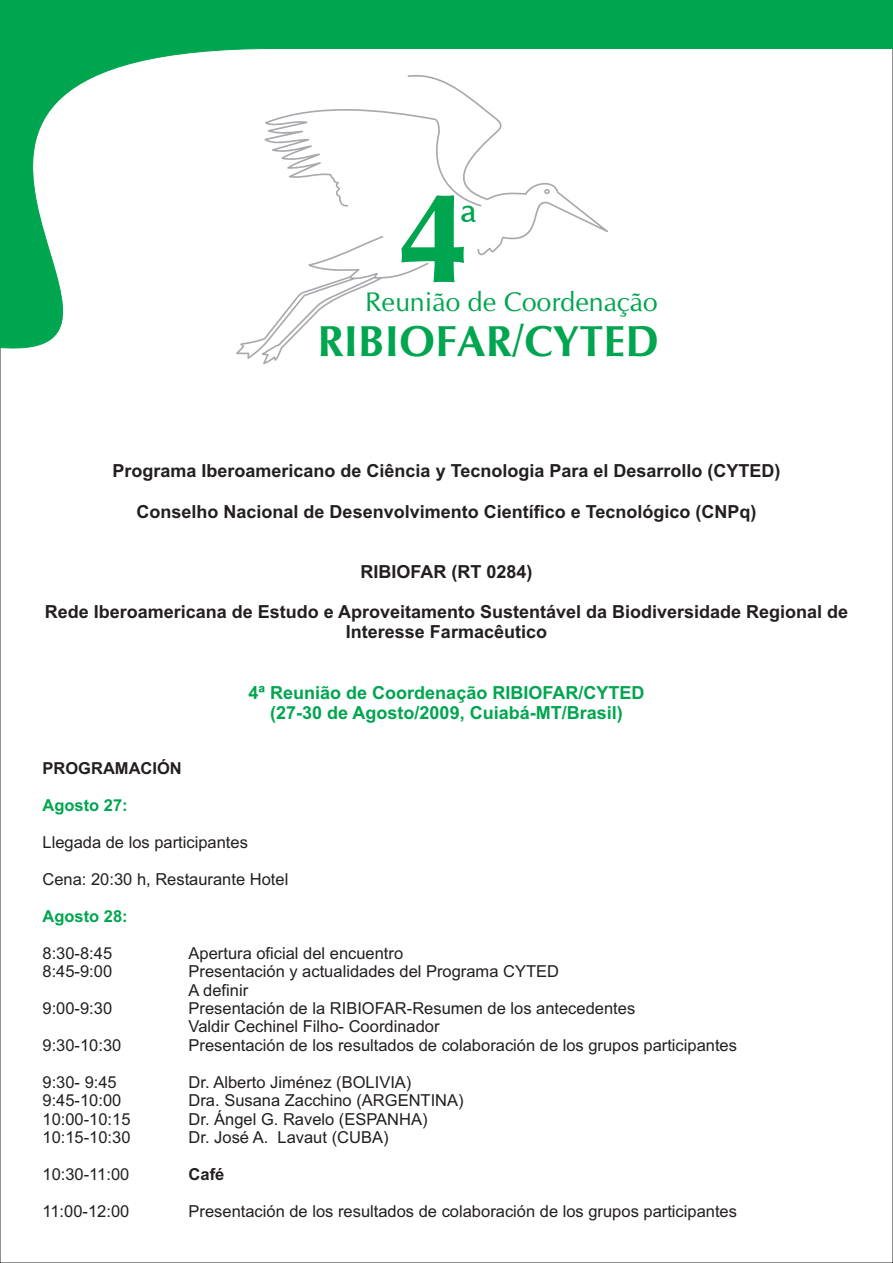
<style>
.page{position:relative;width:893px;height:1263px;background:#fff}
.page>*{position:absolute;margin:0;border:0;box-sizing:border-box;transform-origin:0 0}
.t1{font:700 130.35px "CG Omega";color:#00a54f}
.t2{font:48.3px "CG Omega";color:#00a54f}
.t3{font:700 43.5px "CG Omega";color:#00a54f}
.t4{font:27px "CG Omega";color:#00a54f}
.t5{font:700 18px/20.1px "Arial";color:#231f20;text-align:center}
.t6{font:700 18px/20.1px "Arial";color:#00a54f;text-align:center}
.t7{font:16.5px/18.5px "Arial";color:#231f20}
.t8{font:700 16.5px "Arial";color:#00a54f}
.t9{font:700 16.5px "Arial";color:#231f20}
</style>
<div class="page">
<svg style="left:0;top:0;width:893px;height:363px"></svg>
<svg style="left:236px;top:72px;width:372px;height:292px"></svg>
<h1 class="t1" style="left:397px;top:185px;width:74px">4</h1>
<h2 class="t2" style="left:459px;top:202px;width:21px">ª</h2>
<h3 class="t4" style="left:365px;top:291px;width:294px">Reunião de Coordenação</h3>
<h3 class="t3" style="left:317px;top:324px;width:343px">RIBIOFAR/CYTED</h3>
<p class="t5" style="left:113px;top:463px;width:669px">Programa Iberoamericano de Ciência y Tecnologia Para el Desarrollo (CYTED)</p>
<p class="t5" style="left:137px;top:503px;width:621px">Conselho Nacional de Desenvolvimento Científico e Tecnológico (CNPq)</p>
<p class="t5" style="left:360px;top:563px;width:174px">RIBIOFAR (RT 0284)</p>
<p class="t5" style="left:45px;top:603px;width:805px">Rede Iberoamericana de Estudo e Aproveitamento Sustentável da Biodiversidade Regional de<br>Interesse Farmacêutico</p>
<p class="t9" style="left:43px;top:762px;width:141px">PROGRAMACIÓN</p>
<p class="t8" style="left:43px;top:799px;width:87px">Agosto 27:</p>
<p class="t6" style="left:249px;top:684px;width:397px">4ª Reunião de Coordenação RIBIOFAR/CYTED (27-30 de Agosto/2009, Cuiabá-MT/Brasil)</p>
<p class="t7" style="left:43px;top:834px;width:207px">Llegada de los participantes</p>
<p class="t7" style="left:43px;top:871px;width:247px">Cena: 20:30 h, Restaurante Hotel</p>
<p class="t8" style="left:43px;top:910px;width:87px">Agosto 28:</p>
<p class="t7" style="left:43px;top:945px;width:71px">8:30-8:45</p>
<p class="t7" style="left:189px;top:945px;width:216px">Apertura oficial del encuentro</p>
<p class="t7" style="left:43px;top:963px;width:71px">8:45-9:00</p>
<p class="t7" style="left:189px;top:963px;width:372px">Presentación y actualidades del Programa CYTED<br>A definir</p>
<p class="t7" style="left:43px;top:1000px;width:71px">9:00-9:30</p>
<p class="t7" style="left:189px;top:1000px;width:448px">Presentación de la RIBIOFAR-Resumen de los antecedentes<br>Valdir Cechinel Filho- Coordinador</p>
<p class="t7" style="left:43px;top:1037px;width:80px">9:30-10:30</p>
<p class="t7" style="left:189px;top:1037px;width:550px">Presentación de los resultados de colaboración de los grupos participantes</p>
<p class="t7" style="left:43px;top:1074px;width:76px">9:30- 9:45</p>
<p class="t7" style="left:189px;top:1074px;width:224px">Dr. Alberto Jiménez (BOLIVIA)</p>
<p class="t7" style="left:43px;top:1092px;width:80px">9:45-10:00</p>
<p class="t7" style="left:189px;top:1092px;width:277px">Dra. Susana Zacchino (ARGENTINA)</p>
<p class="t7" style="left:43px;top:1111px;width:90px">10:00-10:15</p>
<p class="t7" style="left:189px;top:1111px;width:241px">Dr. Ángel G. Ravelo (ESPANHA)</p>
<p class="t7" style="left:43px;top:1129px;width:90px">10:15-10:30</p>
<p class="t7" style="left:189px;top:1129px;width:201px">Dr. José A. Lavaut (CUBA)</p>
<p class="t7" style="left:43px;top:1166px;width:88px">10:30-11:00</p>
<p class="t9" style="left:189px;top:1168px;width:37px">Café</p>
<p class="t7" style="left:43px;top:1203px;width:88px">11:00-12:00</p>
<p class="t7" style="left:189px;top:1203px;width:550px">Presentación de los resultados de colaboración de los grupos participantes</p>
</div>
